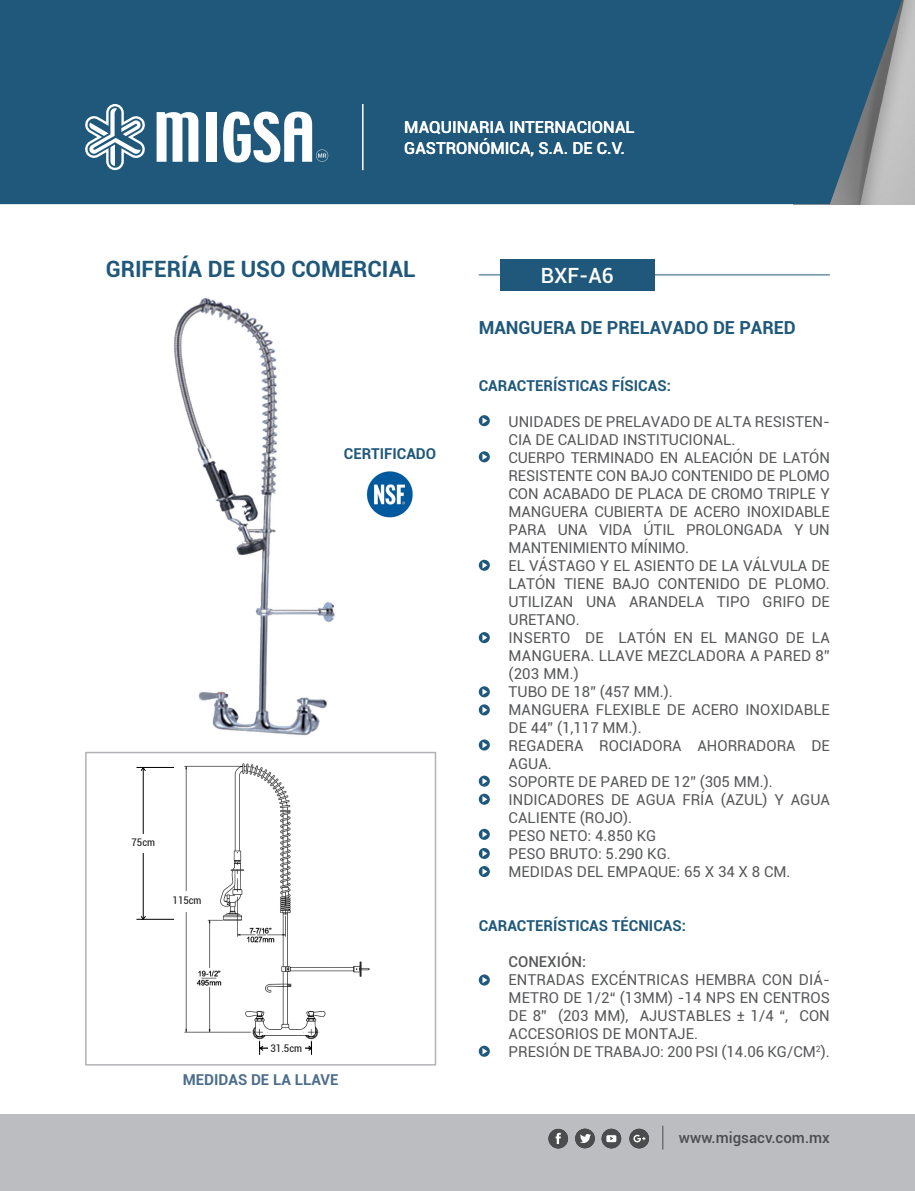
<style>
.page{position:relative;width:915px;height:1191px;background:#fff}
.page>*{position:absolute;margin:0;border:0;box-sizing:border-box;transform-origin:0 0}
.t1{font:700 22.5px "Roboto";color:#1f587a}
.t2{font:500 21px "Roboto";color:#fff}
.t3{font:700 18px "Roboto";color:#1f587a}
.t4{font:500 16.5px "Roboto";color:#fff}
.t5{font:15px/18px "Roboto";color:#57585a}
.t6{font:700 15px "Roboto";color:#1f587a}
.t7{font:500 15px "Roboto";color:#4b4c4d}
.t8{font:700 15px "Roboto";color:#4c6d8c}
.t9{font:500 15px "Roboto";color:#57585a}
.t10{font:condensed 10.5px "Roboto";color:#231f20}
</style>
<div class="page">
<hr style="left:478px;top:274px;width:351px;height:1px;background:#1f587a">
<div style="left:500px;top:259px;width:154px;height:32px;background:#1f587a"></div>
<div style="left:0;top:0;width:906px;height:204px;background:#1f587a"></div>
<div style="left:0;top:1114px;width:914px;height:77px;background:#bcbdc0"></div>
<svg style="left:84px;top:104px;width:62px;height:66px"></svg>
<svg style="left:156px;top:112px;width:42px;height:50px"></svg>
<div style="left:206px;top:112px;width:10px;height:50px;background:#fff"></div>
<svg style="left:223px;top:112px;width:105px;height:50px"></svg>
<hr style="left:362px;top:104px;width:1px;height:66px;background:#fff">
<div style="left:548px;top:1128px;width:20px;height:20px;background:#4b4c4d;border-radius:50%"></div>
<svg style="left:555px;top:1132px;width:5px;height:12px"></svg>
<div style="left:575px;top:1128px;width:19px;height:20px;background:#4b4c4d;border-radius:50%"></div>
<svg style="left:580px;top:1134px;width:10px;height:9px"></svg>
<div style="left:601px;top:1128px;width:20px;height:20px;background:#4b4c4d;border-radius:50%"></div>
<svg style="left:606px;top:1135px;width:10px;height:7px"></svg>
<div style="left:629px;top:1128px;width:19px;height:20px;background:#4b4c4d;border-radius:50%"></div>
<svg style="left:633px;top:1134px;width:12px;height:8px"></svg>
<svg style="left:662px;top:1125px;width:1px;height:24px"></svg>
<img style="left:165px;top:763px;width:205px;height:292px">
<svg style="left:478px;top:415px;width:11px;height:11px"></svg>
<svg style="left:482px;top:417px;width:5px;height:7px"></svg>
<svg style="left:478px;top:451px;width:11px;height:11px"></svg>
<svg style="left:482px;top:453px;width:5px;height:7px"></svg>
<svg style="left:478px;top:739px;width:11px;height:11px"></svg>
<svg style="left:482px;top:741px;width:5px;height:7px"></svg>
<svg style="left:478px;top:866px;width:11px;height:11px"></svg>
<svg style="left:482px;top:868px;width:5px;height:6px"></svg>
<svg style="left:478px;top:686px;width:11px;height:11px"></svg>
<svg style="left:482px;top:688px;width:5px;height:7px"></svg>
<svg style="left:478px;top:704px;width:11px;height:11px"></svg>
<svg style="left:482px;top:706px;width:5px;height:7px"></svg>
<svg style="left:478px;top:848px;width:11px;height:11px"></svg>
<svg style="left:482px;top:850px;width:5px;height:6px"></svg>
<svg style="left:478px;top:560px;width:11px;height:11px"></svg>
<svg style="left:482px;top:562px;width:5px;height:6px"></svg>
<img style="left:174px;top:297px;width:161px;height:439px">
<div style="left:85px;top:752px;width:351px;height:313px;border:2px solid #b2b3b7"></div>
<img style="left:366px;top:471px;width:47px;height:47px">
<svg style="left:478px;top:775px;width:11px;height:11px"></svg>
<svg style="left:482px;top:778px;width:5px;height:6px"></svg>
<svg style="left:478px;top:793px;width:11px;height:11px"></svg>
<svg style="left:482px;top:796px;width:5px;height:6px"></svg>
<svg style="left:478px;top:632px;width:11px;height:11px"></svg>
<svg style="left:482px;top:634px;width:5px;height:7px"></svg>
<svg style="left:478px;top:828px;width:11px;height:12px"></svg>
<svg style="left:482px;top:831px;width:5px;height:6px"></svg>
<svg style="left:478px;top:1045px;width:11px;height:11px"></svg>
<svg style="left:482px;top:1048px;width:5px;height:6px"></svg>
<hr style="left:259px;top:1047px;width:52px;height:1px;background:#000">
<div style="left:268px;top:1039px;width:36px;height:18px;background:#fff"></div>
<div style="left:169px;top:892px;width:36px;height:19px;background:#fff"></div>
<hr style="left:143px;top:767px;width:1px;height:152px;background:#000">
<hr style="left:136px;top:767px;width:38px;height:1px;background:#000">
<hr style="left:136px;top:919px;width:38px;height:1px;background:#000">
<div style="left:125px;top:834px;width:36px;height:18px;background:#fff"></div>
<svg style="left:259px;top:1041px;width:5px;height:13px"></svg>
<svg style="left:307px;top:1041px;width:6px;height:13px"></svg>
<svg style="left:140px;top:915px;width:6px;height:5px"></svg>
<svg style="left:140px;top:766px;width:6px;height:6px"></svg>
<svg style="left:478px;top:974px;width:11px;height:11px"></svg>
<svg style="left:482px;top:976px;width:5px;height:7px"></svg>
<p class="t4" style="left:404px;top:115px;width:232px">MAQUINARIA INTERNACIONAL</p>
<p class="t4" style="left:404px;top:136px;width:222px">GASTRONÓMICA, S.A. DE C.V.</p>
<h1 class="t1" style="left:106px;top:253px;width:311px">GRIFERÍA DE USO COMERCIAL</h1>
<p class="t2" style="left:540px;top:260px;width:74px">BXF-A6</p>
<p class="t6" style="left:344px;top:443px;width:94px">CERTIFICADO</p>
<p class="t10" style="left:131px;top:835px;width:25px">75cm</p>
<p class="t10" style="left:172px;top:893px;width:30px">115cm</p>
<p class="t10" style="left:270px;top:1040px;width:33px">31.5cm</p>
<p class="t8" style="left:183px;top:1068px;width:157px">MEDIDAS DE LA LLAVE</p>
<p class="t3" style="left:478px;top:314px;width:318px">MANGUERA DE PRELAVADO DE PARED</p>
<p class="t6" style="left:478px;top:375px;width:193px">CARACTERÍSTICAS FÍSICAS:</p>
<p class="t5" style="left:508px;top:412px;width:323px">UNIDADES DE PRELAVADO DE ALTA RESISTEN-<br>CIA DE CALIDAD INSTITUCIONAL.</p>
<p class="t5" style="left:508px;top:448px;width:323px;text-align:justify">CUERPO TERMINADO EN ALEACIÓN DE LATÓN RESISTENTE CON BAJO CONTENIDO DE PLOMO CON ACABADO DE PLACA DE CROMO TRIPLE Y MANGUERA CUBIERTA DE ACERO INOXIDABLE PARA UNA VIDA ÚTIL PROLONGADA Y UN MANTENIMIENTO MÍNIMO.</p>
<p class="t5" style="left:508px;top:556px;width:323px;text-align:justify">EL VÁSTAGO Y EL ASIENTO DE LA VÁLVULA DE LATÓN TIENE BAJO CONTENIDO DE PLOMO.<br>UTILIZAN UNA ARANDELA TIPO GRIFO DE URETANO.</p>
<p class="t5" style="left:508px;top:628px;width:323px;text-align:justify">INSERTO DE LATÓN EN EL MANGO DE LA MANGUERA. LLAVE MEZCLADORA A PARED 8” (203 MM.)</p>
<p class="t5" style="left:508px;top:682px;width:166px">TUBO DE 18” (457 MM.).</p>
<p class="t5" style="left:508px;top:700px;width:323px">MANGUERA FLEXIBLE DE ACERO INOXIDABLE<br>DE 44” (1,117 MM.).</p>
<p class="t5" style="left:508px;top:736px;width:323px">REGADERA ROCIADORA AHORRADORA DE<br>AGUA.</p>
<p class="t5" style="left:508px;top:772px;width:266px">SOPORTE DE PARED DE 12” (305 MM.).</p>
<p class="t5" style="left:508px;top:790px;width:323px">INDICADORES DE AGUA FRÍA (AZUL) Y AGUA<br>CALIENTE (ROJO).</p>
<p class="t5" style="left:508px;top:826px;width:149px">PESO NETO: 4.850 KG</p>
<p class="t5" style="left:508px;top:844px;width:164px">PESO BRUTO: 5.290 KG.</p>
<p class="t5" style="left:508px;top:862px;width:283px">MEDIDAS DEL EMPAQUE: 65 X 34 X 8 CM.</p>
<p class="t6" style="left:478px;top:915px;width:209px">CARACTERÍSTICAS TÉCNICAS:</p>
<p class="t9" style="left:508px;top:951px;width:79px">CONEXIÓN:</p>
<p class="t5" style="left:508px;top:970px;width:323px;text-align:justify">ENTRADAS EXCÉNTRICAS HEMBRA CON DIÁ-METRO DE 1/2“ (13MM) -14 NPS EN CENTROS DE 8” (203 MM), AJUSTABLES ± 1/4 “, CON ACCESORIOS DE MONTAJE.</p>
<p class="t5" style="left:508px;top:1042px;width:323px">PRESIÓN DE TRABAJO: 200 PSI (14.06 KG/CM<sup>2</sup>).</p>
<p class="t7" style="left:678px;top:1127px;width:152px">www.migsacv.com.mx</p>
</div>
